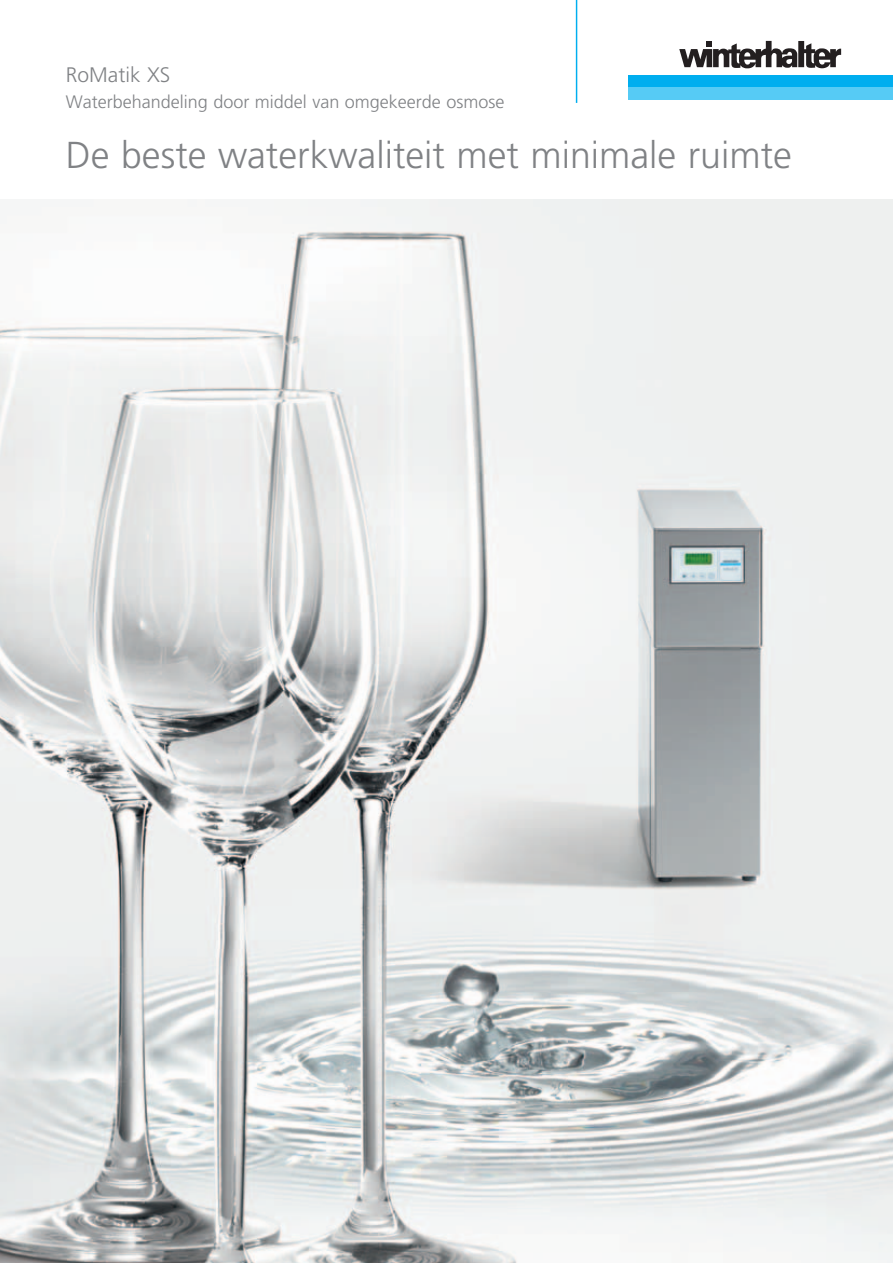
<style>
.page{position:relative;width:893px;height:1263px;background:#fff}
.page>*{position:absolute;margin:0;border:0;box-sizing:border-box;transform-origin:0 0}
.t1{font:300 37.5px "Frutiger";color:#808285}
.t2{font:300 21px "Frutiger";color:#808285}
.t3{font:300 18px "Frutiger";color:#808285}
</style>
<div class="page">
<svg style="left:679px;top:41px;width:162px;height:27px"></svg>
<div style="left:629px;top:75px;width:263px;height:12px;background:#00aeef"></div>
<div style="left:629px;top:87px;width:263px;height:13px;background:#56cbf5"></div>
<div style="left:876px;top:75px;width:17px;height:12px;background:#00aeef"></div>
<div style="left:876px;top:87px;width:17px;height:13px;background:#56cbf5"></div>
<hr style="left:576px;top:0;width:1px;height:103px;background:#00aeef">
<img style="left:0;top:200px;width:893px;height:1063px">
<p class="t2" style="left:66px;top:67px;width:106px">RoMatik XS</p>
<p class="t3" style="left:66px;top:94px;width:440px">Waterbehandeling door middel van omgekeerde osmose</p>
<h1 class="t1" style="left:66px;top:139px;width:727px">De beste waterkwaliteit met minimale ruimte</h1>
</div>
